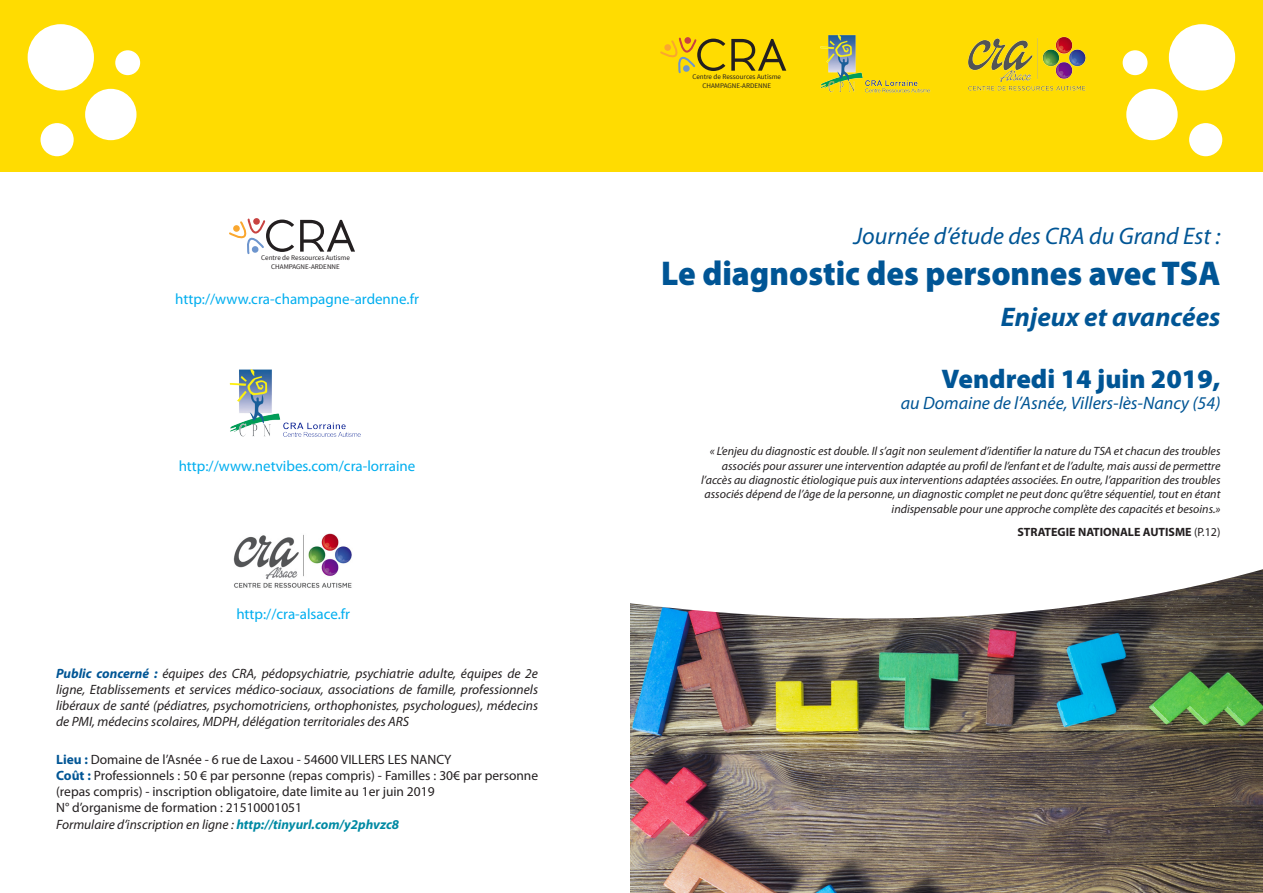
<style>
.page{position:relative;width:1263px;height:893px;background:#fff}
.page>*{position:absolute;margin:0;border:0;box-sizing:border-box;transform-origin:0 0}
.t1{font:900 34.5px "Myriad Pro";color:#005595;scale:.95 1}
.t2{font:900 27px "Myriad Pro";color:#005595}
.t3{font:italic 700 27px "Myriad Pro";color:#005595}
.t4{font:italic 24px "Myriad Pro";color:#005595}
.t5{font:italic 18px "Myriad Pro";color:#005595}
.t6{font:15px "Myriad Pro";color:#00aeef}
.t7{font:italic 13.5px/16.2px "Myriad Pro";color:#231f20;text-align:justify}
.t8{font:13.5px/16.2px "Myriad Pro";color:#231f20}
.t9{font:italic 12px/14.4px "Myriad Pro";color:#231f20;text-align:right}
.t10{font:700 12px "Myriad Pro";color:#231f20}
.t11{font:7.05px/8.6px "Source Sans Pro";color:#231f20;text-align:center}
.s1{font-weight:700;color:#005595}
.s2{font-weight:700;color:#008aa4}
.s3{font-weight:400}
</style>
<div class="page">
<img style="left:630px;top:569px;width:633px;height:324px">
<div style="left:0;top:0;width:1263px;height:171px;background:#ffdc01"></div>
<svg style="left:731px;top:39px;width:55px;height:32px"></svg>
<svg style="left:660px;top:37px;width:65px;height:37px"></svg>
<div style="left:1169px;top:24px;width:66px;height:66px;background:#fff;border-radius:50%"></div>
<div style="left:1123px;top:50px;width:24px;height:25px;background:#fff;border-radius:50%"></div>
<div style="left:1126px;top:89px;width:52px;height:51px;background:#fff;border-radius:50%"></div>
<div style="left:1189px;top:123px;width:33px;height:33px;background:#fff;border-radius:50%"></div>
<div style="left:28px;top:24px;width:66px;height:66px;background:#fff;border-radius:50%"></div>
<div style="left:115px;top:50px;width:25px;height:25px;background:#fff;border-radius:50%"></div>
<div style="left:85px;top:89px;width:51px;height:51px;background:#fff;border-radius:50%"></div>
<div style="left:41px;top:123px;width:33px;height:33px;background:#fff;border-radius:50%"></div>
<img style="left:967px;top:37px;width:119px;height:54px">
<svg style="left:300px;top:220px;width:55px;height:32px"></svg>
<svg style="left:229px;top:218px;width:65px;height:36px"></svg>
<img style="left:233px;top:533px;width:119px;height:55px">
<img style="left:820px;top:34px;width:111px;height:59px">
<img style="left:229px;top:369px;width:132px;height:68px">
<p class="t11" style="left:261px;top:254px;width:90px">Centre de Ressources Autisme<br>CHAMPAGNE-ARDENNE</p>
<p class="t6" style="left:175px;top:290px;width:245px">http://www.cra-champagne-ardenne.fr</p>
<p class="t6" style="left:179px;top:457px;width:238px">http://www.netvibes.com/cra-lorraine</p>
<p class="t6" style="left:236px;top:605px;width:115px">http://cra-alsace.fr</p>
<p class="t7" style="left:56px;top:665px;width:483px"><span class="s1">Public concerné :</span> équipes des CRA, pédopsychiatrie, psychiatrie adulte, équipes de 2e ligne, Etablissements et services médico-sociaux, associations de famille, professionnels libéraux de santé (pédiatres, psychomotriciens, orthophonistes, psychologues), médecins de PMI, médecins scolaires, MDPH, délégation territoriales des ARS</p>
<p class="t8" style="left:56px;top:751px;width:397px"><span class="s1">Lieu :</span> Domaine de l’Asnée - 6 rue de Laxou - 54600 VILLERS LES NANCY</p>
<p class="t8" style="left:56px;top:767px;width:484px"><span class="s1">Coût :</span> Professionnels : 50 € par personne (repas compris) - Familles : 30€ par personne (repas compris) - inscription obligatoire, date limite au 1er juin 2019</p>
<p class="t8" style="left:56px;top:800px;width:247px">N° d’organisme de formation : 21510001051</p>
<p class="t7" style="left:56px;top:816px;width:345px">Formulaire d’inscription en ligne : <span class="s2">http://tinyurl.com/y2phvzc8</span></p>
<p class="t11" style="left:692px;top:73px;width:90px">Centre de Ressources Autisme<br>CHAMPAGNE-ARDENNE</p>
<p class="t4" style="left:853px;top:221px;width:368px">Journée d’étude des CRA du Grand Est :</p>
<p class="t1" style="left:661px;top:254px;width:590px">Le diagnostic des personnes avec TSA</p>
<p class="t3" style="left:1001px;top:299px;width:221px">Enjeux et avancées</p>
<p class="t2" style="left:942px;top:363px;width:280px">Vendredi 14 juin 2019,</p>
<p class="t5" style="left:901px;top:392px;width:321px">au Domaine de l’Asnée, Villers-lès-Nancy (54)</p>
<p class="t9" style="left:701px;top:444px;width:521px">« L’enjeu du diagnostic est double. Il s’agit non seulement d’identifier la nature du TSA et chacun des troubles associés pour assurer une intervention adaptée au profil de l’enfant et de l’adulte, mais aussi de permettre l’accès au diagnostic étiologique puis aux interventions adaptées associées. En outre, l’apparition des troubles associés dépend de l’âge de la personne, un diagnostic complet ne peut donc qu’être séquentiel, tout en étant indispensable pour une approche complète des capacités et besoins.»</p>
<p class="t10" style="left:1017px;top:524px;width:204px">STRATEGIE NATIONALE AUTISME <span class="s3">(P.12)</span></p>
</div>
